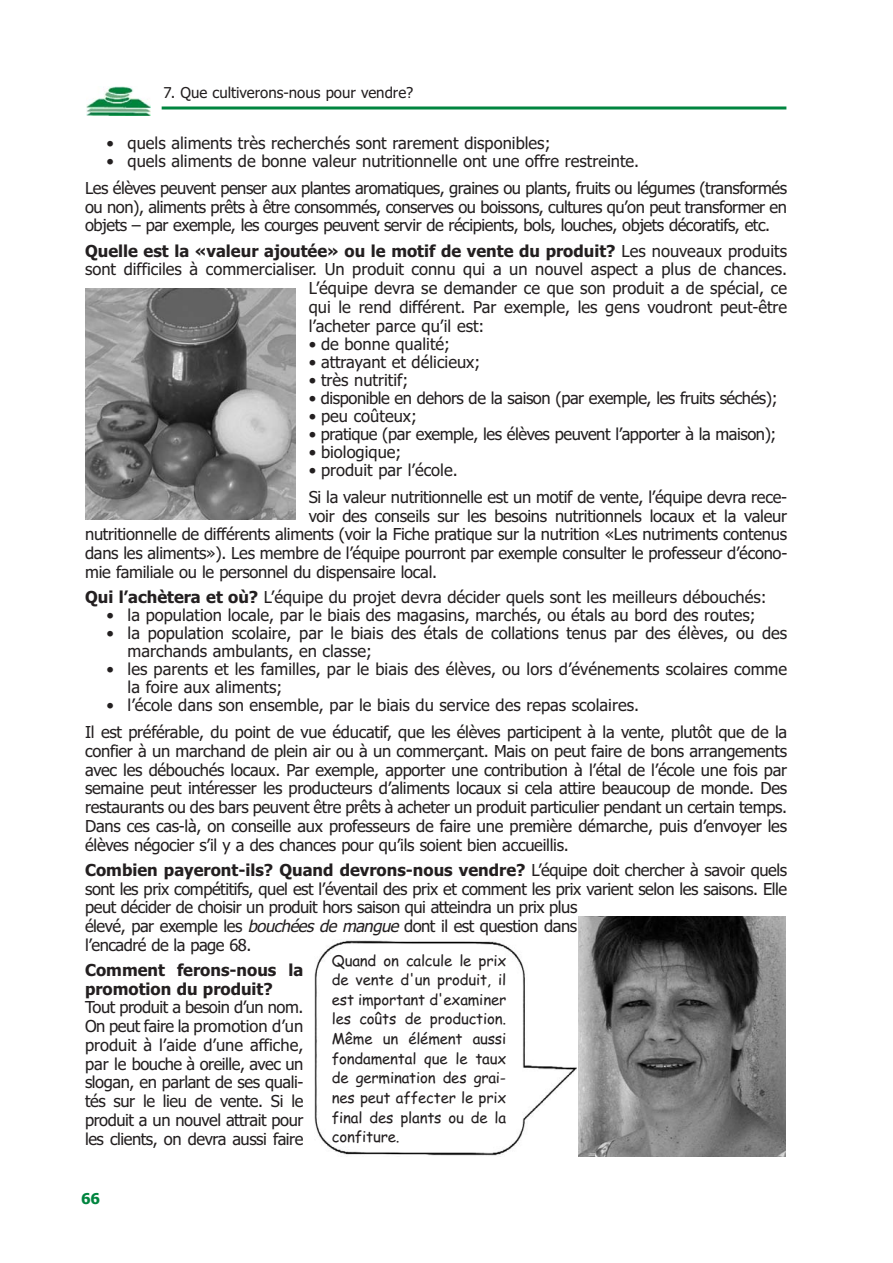
<style>
.page{position:relative;width:893px;height:1263px;background:#fff}
.page>*{position:absolute;margin:0;border:0;box-sizing:border-box;transform-origin:0 0}
.t1{font:16.5px/18.8px "Tahoma";letter-spacing:-.015em;color:#231f20}
.t2{font:700 16.5px/18.8px "Tahoma";color:#231f20}
.t3{font:15px/19.6px "Comic Sans MS";letter-spacing:-.01em;color:#231f20;text-align:justify}
.t4{font:15px "Tahoma";color:#231f20}
.t5{font:700 15px "Tahoma";color:#00853f}
.s1{font-weight:400}
.s2{font-weight:700}
.s3{font-style:italic}
</style>
<div class="page">
<svg style="left:162px;top:106px;width:624px;height:4px;background:#3fa36e"></svg>
<svg style="left:86px;top:86px;width:65px;height:30px"></svg>
<img style="left:85px;top:289px;width:211px;height:231px">
<img style="left:578px;top:917px;width:207px;height:240px">
<img style="left:315px;top:940px;width:261px;height:216px">
<p class="t4" style="left:164px;top:87px;width:251px">7. Que cultiverons-nous pour vendre?</p>
<p class="t1" style="left:106px;top:135px;width:445px">• quels aliments très recherchés sont rarement disponibles;</p>
<p class="t1" style="left:85px;top:148px;width:703px;line-height:27.3px;text-indent:21px">• quels aliments de bonne valeur nutritionnelle ont une offre restreinte.<br>Les élèves peuvent penser aux plantes aromatiques, graines ou plants, fruits ou légumes (transformés</p>
<p class="t1" style="left:85px;top:199px;width:703px">ou non), aliments prêts à être consommés, conserves ou boissons, cultures qu’on peut transformer en objets – par exemple, les courges peuvent servir de récipients, bols, louches, objets décoratifs, etc.</p>
<p class="t2" style="left:85px;top:243px;width:703px">Quelle est la «valeur ajoutée» ou le motif de vente du produit? <span class="s1">Les nouveaux produits</span></p>
<p class="t1" style="left:85px;top:261px;width:703px">sont difficiles à commercialiser. Un produit connu qui a un nouvel aspect a plus de chances.</p>
<p class="t1" style="left:309px;top:280px;width:480px">L’équipe devra se demander ce que son produit a de spécial, ce</p>
<p class="t1" style="left:309px;top:299px;width:480px">qui le rend différent. Par exemple, les gens voudront peut-être</p>
<p class="t1" style="left:309px;top:318px;width:177px">l’acheter parce qu’il est:</p>
<p class="t1" style="left:309px;top:336px;width:143px">• de bonne qualité;</p>
<p class="t1" style="left:309px;top:354px;width:173px">• attrayant et délicieux;</p>
<p class="t1" style="left:309px;top:372px;width:101px">• très nutritif;</p>
<p class="t1" style="left:309px;top:390px;width:470px">• disponible en dehors de la saison (par exemple, les fruits séchés);</p>
<p class="t1" style="left:309px;top:408px;width:110px">• peu coûteux;</p>
<p class="t1" style="left:309px;top:426px;width:469px">• pratique (par exemple, les élèves peuvent l’apporter à la maison);</p>
<p class="t1" style="left:309px;top:444px;width:94px">• biologique;</p>
<p class="t1" style="left:309px;top:457px;width:480px;line-height:27.3px">• produit par l’école.<br>Si la valeur nutritionnelle est un motif de vente, l’équipe devra rece-</p>
<p class="t1" style="left:85px;top:508px;width:703px;text-align:justify;text-indent:224px">voir des conseils sur les besoins nutritionnels locaux et la valeur nutritionnelle de différents aliments (voir la Fiche pratique sur la nutrition «Les nutriments contenus dans les aliments»). Les membre de l’équipe pourront par exemple consulter le professeur d’écono&shy;mie familiale ou le personnel du dispensaire local.</p>
<p class="t1" style="left:85px;top:589px;width:683px"><span class="s2">Qui l’achètera et où?</span> L’équipe du projet devra décider quels sont les meilleurs débouchés:</p>
<p class="t1" style="left:106px;top:607px;width:650px">• la population locale, par le biais des magasins, marchés, ou étals au bord des routes;</p>
<p class="t1" style="left:128px;top:625px;width:661px;line-height:18px;text-indent:-21px">• la population scolaire, par le biais des étals de collations tenus par des élèves, ou des marchands ambulants, en classe;</p>
<p class="t1" style="left:128px;top:661px;width:661px;line-height:18px;text-indent:-21px">• les parents et les familles, par le biais des élèves, ou lors d’événements scolaires comme la foire aux aliments;</p>
<p class="t1" style="left:85px;top:693px;width:703px;line-height:27.3px;text-indent:21px">• l’école dans son ensemble, par le biais du service des repas scolaires.<br>Il est préférable, du point de vue éducatif, que les élèves participent à la vente, plutôt que de la</p>
<p class="t1" style="left:85px;top:743px;width:703px;text-align:justify">confier à un marchand de plein air ou à un commerçant. Mais on peut faire de bons arrangements avec les débouchés locaux. Par exemple, apporter une contribution à l’étal de l’école une fois par semaine peut intéresser les producteurs d’aliments locaux si cela attire beaucoup de monde. Des restaurants ou des bars peuvent être prêts à acheter un produit particulier pendant un certain temps.<br>Dans ces cas-là, on conseille aux professeurs de faire une première démarche, puis d’envoyer les élèves négocier s’il y a des chances pour qu’ils soient bien accueillis.</p>
<p class="t1" style="left:85px;top:862px;width:703px"><span class="s2">Combien payeront-ils? Quand devrons-nous vendre?</span> L’équipe doit chercher à savoir quels sont les prix compétitifs, quel est l’éventail des prix et comment les prix varient selon les saisons. Elle peut décider de choisir un produit hors saison qui atteindra un prix plus<br>élevé, par exemple les <span class="s3">bouchées de mangue</span> dont il est question dans<br>l’encadré de la page 68.</p>
<p class="t2" style="left:85px;top:962px;width:220px">Comment ferons-nous la promotion du produit?</p>
<p class="t1" style="left:85px;top:1000px;width:220px;text-align:justify">Tout produit a besoin d’un nom.<br>On peut faire la promotion d’un produit à l’aide d’une affiche, par le bouche à oreille, avec un slogan, en parlant de ses quali&shy;tés sur le lieu de vente. Si le produit a un nouvel attrait pour les clients, on devra aussi faire</p>
<p class="t3" style="left:332px;top:952px;width:176px">Quand on calcule le prix de vente d'un produit, il est important d'examiner les coûts de production.<br>Même un élément aussi fondamental que le taux de germination des grai&shy;nes peut affecter le prix final des plants ou de la confiture.</p>
<p class="t5" style="left:81px;top:1193px;width:21px">66</p>
</div>
